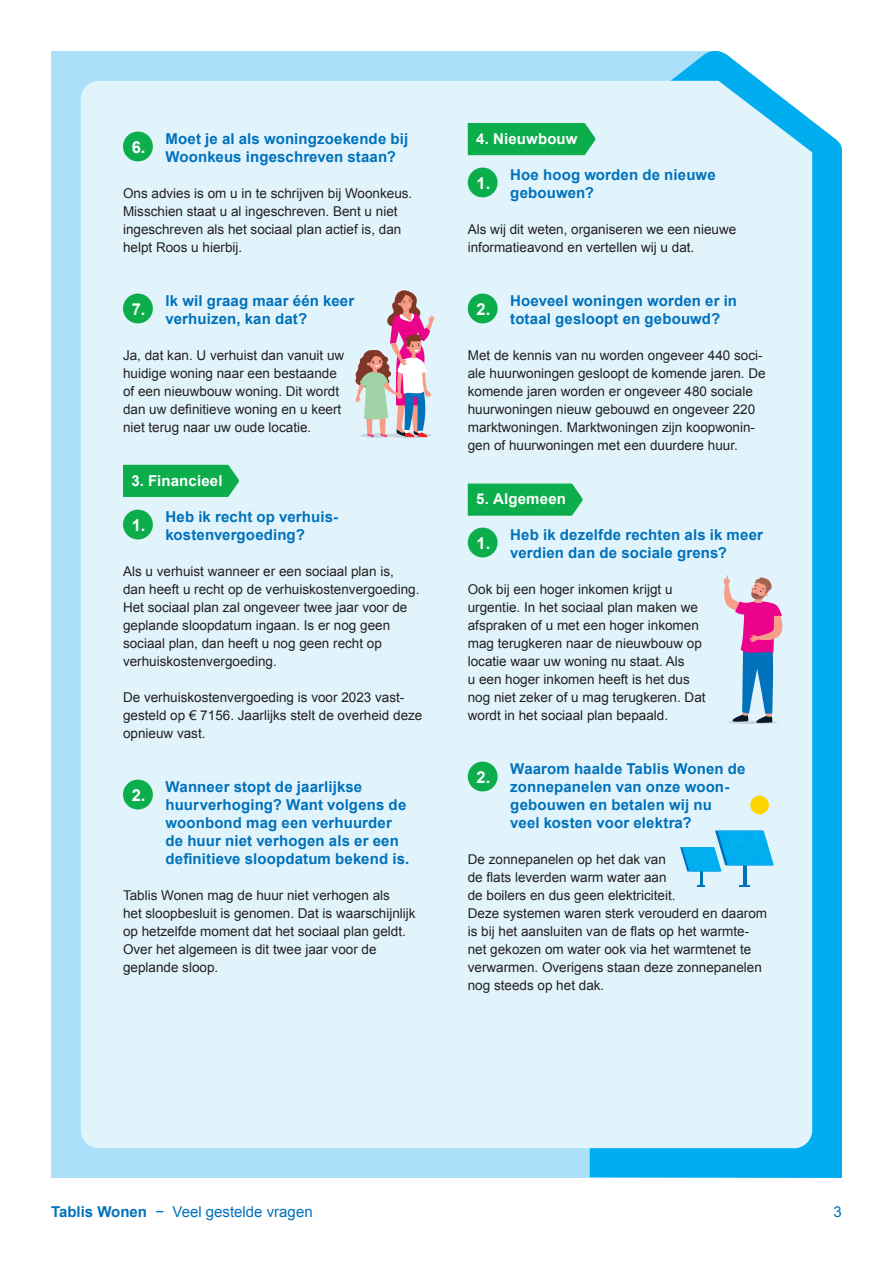
<style>
.page{position:relative;width:893px;height:1263px;background:#fff}
.page>*{position:absolute;margin:0;border:0;box-sizing:border-box;transform-origin:0 0}
.t1{font:700 16.5px "Arial";color:#fff}
.t2{font:700 15px/18px "Arial";letter-spacing:.01em;color:#0071bb}
.t3{font:700 15px "Arial";letter-spacing:.01em;color:#fff}
.t4{font:15px "Arial";color:#0071bb}
.t5{font:13.5px/18px "Arial";color:#231f20}
.s1{font-weight:700}
</style>
<div class="page">
<div style="left:51px;top:51px;width:539px;height:1127px;background:#aae0f9"></div>
<svg style="left:590px;top:51px;width:252px;height:1127px;background:#0fb2ef"></svg>
<div style="left:81px;top:81px;width:731px;height:1067px;background:#e1f4fc"></div>
<svg style="left:705px;top:51px;width:132px;height:119px"></svg>
<svg style="left:468px;top:483px;width:115px;height:33px;background:#1bb258"></svg>
<div style="left:468px;top:123px;width:127px;height:32px;background:#0cae4c"></div>
<div style="left:123px;top:465px;width:116px;height:32px;background:#0cae4c"></div>
<div style="left:123px;top:132px;width:30px;height:29px;background:#0cae4c;border-radius:50%"></div>
<div style="left:123px;top:294px;width:30px;height:29px;background:#0cae4c;border-radius:50%"></div>
<div style="left:123px;top:510px;width:30px;height:29px;background:#0cae4c;border-radius:50%"></div>
<div style="left:123px;top:780px;width:30px;height:29px;background:#0cae4c;border-radius:50%"></div>
<div style="left:468px;top:168px;width:30px;height:29px;background:#0cae4c;border-radius:50%"></div>
<div style="left:468px;top:294px;width:30px;height:29px;background:#0cae4c;border-radius:50%"></div>
<div style="left:468px;top:528px;width:30px;height:29px;background:#0cae4c;border-radius:50%"></div>
<div style="left:468px;top:762px;width:30px;height:29px;background:#0cae4c;border-radius:50%"></div>
<hr style="left:743px;top:845px;width:4px;height:41px;background:#0071bb">
<svg style="left:739px;top:885px;width:11px;height:2px"></svg>
<hr style="left:700px;top:857px;width:3px;height:29px;background:#0071bb">
<svg style="left:697px;top:885px;width:8px;height:2px"></svg>
<svg style="left:680px;top:831px;width:94px;height:40px;background:#4bc2f0"></svg>
<hr style="left:684px;top:854px;width:32px;height:1px;background:#15c0f2">
<hr style="left:687px;top:863px;width:32px;height:1px;background:#15c0f2">
<div style="left:750px;top:796px;width:19px;height:18px;background:#fed503;border-radius:50%"></div>
<svg style="left:355px;top:290px;width:79px;height:148px;background:#cbb6c2"></svg>
<svg style="left:723px;top:575px;width:59px;height:149px;background:#b9a5cc"></svg>
<p class="t1" style="left:132px;top:136px;width:15px">6.</p>
<p class="t2" style="left:166px;top:130px;width:244px">Moet je al als woningzoekende bij<br>Woonkeus ingeschreven staan?</p>
<p class="t5" style="left:123px;top:184px;width:291px">Ons advies is om u in te schrijven bij Woonkeus.<br>Misschien staat u al ingeschreven. Bent u niet ingeschreven als het sociaal plan actief is, dan helpt Roos u hierbij.</p>
<p class="t1" style="left:132px;top:298px;width:15px">7.</p>
<p class="t2" style="left:166px;top:292px;width:190px">Ik wil graag maar één keer verhuizen, kan dat?</p>
<p class="t5" style="left:123px;top:346px;width:223px">Ja, dat kan. U verhuist dan vanuit uw huidige woning naar een bestaande of een nieuwbouw woning. Dit wordt dan uw definitieve woning en u keert niet terug naar uw oude locatie.</p>
<p class="t3" style="left:132px;top:471px;width:93px">3. Financieel</p>
<p class="t1" style="left:132px;top:514px;width:15px">1.</p>
<p class="t2" style="left:166px;top:508px;width:174px">Heb ik recht op verhuis&shy;kostenvergoeding?</p>
<p class="t5" style="left:123px;top:562px;width:298px">Als u verhuist wanneer er een sociaal plan is, dan heeft u recht op de verhuiskosten vergoeding.<br>Het sociaal plan zal ongeveer twee jaar voor de geplande sloopdatum ingaan. Is er nog geen sociaal plan, dan heeft u nog geen recht op verhuiskosten vergoeding.</p>
<p class="t5" style="left:123px;top:688px;width:301px">De verhuiskostenvergoeding is voor 2023 vast&shy;gesteld op € 7156. Jaarlijks stelt de overheid deze opnieuw vast.</p>
<p class="t1" style="left:132px;top:784px;width:15px">2.</p>
<p class="t2" style="left:166px;top:778px;width:245px">Wanneer stopt de jaarlijkse huurverhoging? Want volgens de woonbond mag een verhuurder de huur niet verhogen als er een definitieve sloopdatum bekend is.</p>
<p class="t5" style="left:123px;top:886px;width:294px">Tablis Wonen mag de huur niet verhogen als<br>het sloopbesluit is genomen. Dat is waarschijnlijk op hetzelfde moment dat het sociaal plan geldt.<br>Over het algemeen is dit twee jaar voor de geplande sloop.</p>
<p class="t3" style="left:476px;top:129px;width:103px">4. Nieuwbouw</p>
<p class="t1" style="left:476px;top:172px;width:15px">1.</p>
<p class="t2" style="left:510px;top:166px;width:207px">Hoe hoog worden de nieuwe gebouwen?</p>
<p class="t5" style="left:468px;top:220px;width:270px">Als wij dit weten, organiseren we een nieuwe informatieavond en vertellen wij u dat.</p>
<p class="t1" style="left:476px;top:298px;width:15px">2.</p>
<p class="t2" style="left:510px;top:292px;width:228px">Hoeveel woningen worden er in totaal gesloopt en gebouwd?</p>
<p class="t5" style="left:468px;top:346px;width:299px">Met de kennis van nu worden ongeveer 440 soci&shy;ale huurwoningen gesloopt de komende jaren. De komende jaren worden er ongeveer 480 sociale huurwoningen nieuw gebouwd en ongeveer 220 marktwoningen. Marktwoningen zijn koopwonin&shy;gen of huurwoningen met een duurdere huur.</p>
<p class="t3" style="left:476px;top:489px;width:91px">5. Algemeen</p>
<p class="t1" style="left:476px;top:532px;width:15px">1.</p>
<p class="t2" style="left:510px;top:526px;width:254px">Heb ik dezelfde rechten als ik meer verdien dan de sociale grens?</p>
<p class="t5" style="left:468px;top:580px;width:239px">Ook bij een hoger inkomen krijgt u urgentie. In het sociaal plan maken we afspraken of u met een hoger inkomen mag terugkeren naar de nieuwbouw op locatie waar uw woning nu staat. Als<br>u een hoger inkomen heeft is het dus nog niet zeker of u mag terugkeren. Dat wordt in het sociaal plan bepaald.</p>
<p class="t1" style="left:476px;top:766px;width:15px">2.</p>
<p class="t2" style="left:510px;top:760px;width:237px">Waarom haalde Tablis Wonen de zonnepanelen van onze woon&shy;gebouwen en betalen wij nu<br>veel kosten voor elektra?</p>
<p class="t5" style="left:468px;top:850px;width:301px">De zonnepanelen op het dak van<br>de flats leverden warm water aan<br>de boilers en dus geen elektriciteit.<br>Deze systemen waren sterk ver ouderd en daarom is bij het aansluiten van de flats op het warmte&shy;net gekozen om water ook via het warmtenet te verwarmen. Overigens staan deze zonnepanelen nog steeds op het dak.</p>
<p class="t4" style="left:51px;top:1202px;width:263px"><span class="s1">Tablis Wonen</span> − Veel gestelde vragen</p>
<p class="t4" style="left:834px;top:1202px;width:10px">3</p>
</div>
